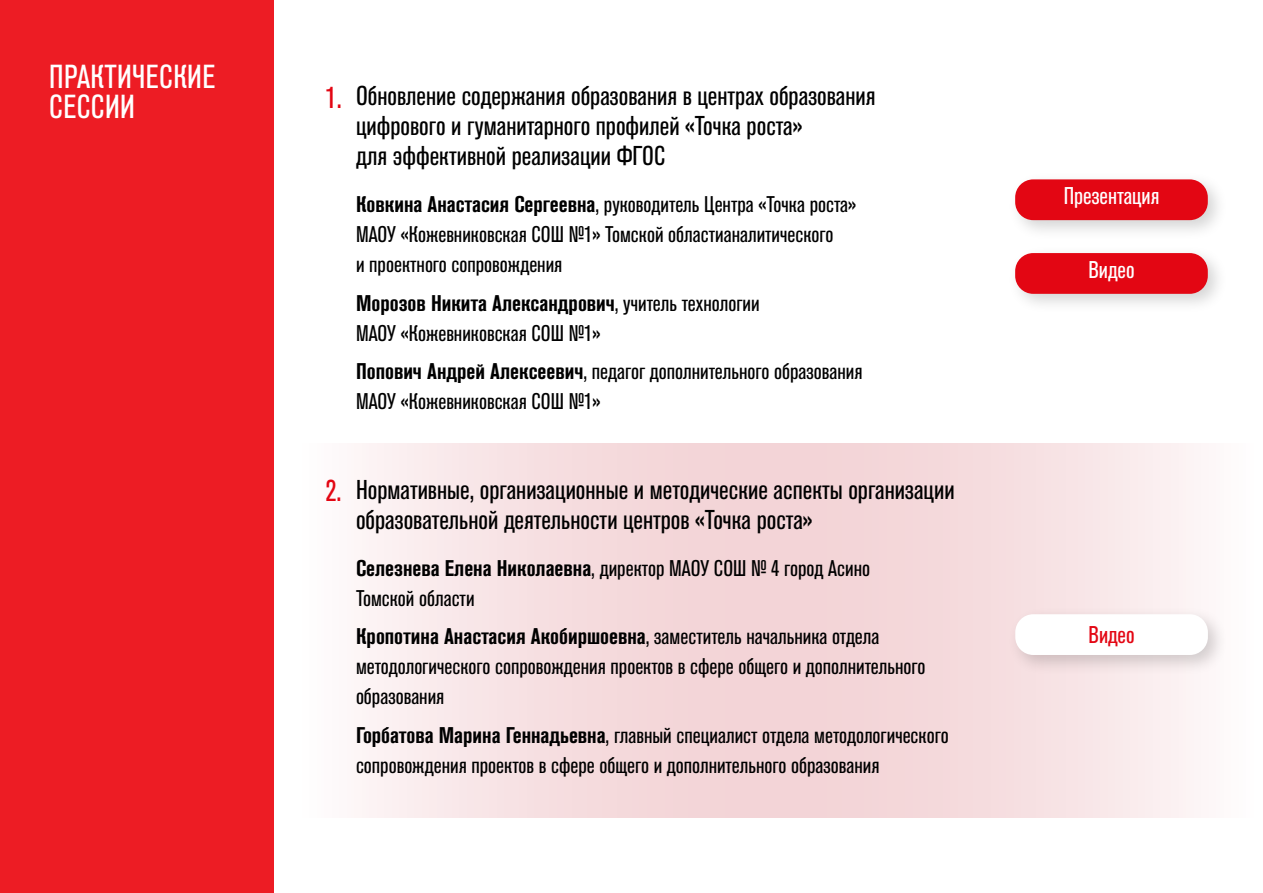
<style>
.page{position:relative;width:1263px;height:893px;background:#fff}
.page>*{position:absolute;margin:0;border:0;box-sizing:border-box;transform-origin:0 0}
.t1{font:condensed 33px/30px "Akzidenz Grotesk Pro";letter-spacing:.01em;color:#fff}
.t2{font:condensed 30px "Akzidenz Grotesk Pro";color:#e30613}
.t3{font:condensed 27px/30px "Akzidenz Grotesk Pro";color:#000}
.t4{font:condensed 24px "Akzidenz Grotesk Pro";color:#fff}
.t5{font:condensed 24px "Akzidenz Grotesk Pro";color:#e30613}
.t6{font:condensed 22.5px/30px "Akzidenz Grotesk Pro";color:#000}
.s1{font-weight:700}
</style>
<div class="page">
<svg style="left:366px;top:443px;width:828px;height:374px;background:#f5dee0"></svg>
<div style="left:1007px;top:245px;width:220px;height:69px;background:#000;opacity:.17"></div>
<div style="left:1015px;top:253px;width:193px;height:41px;background:#e30613;border-radius:18px"></div>
<div style="left:1007px;top:171px;width:220px;height:69px;background:#000;opacity:.17"></div>
<div style="left:1015px;top:179px;width:193px;height:41px;background:#e30613;border-radius:18px"></div>
<div style="left:1007px;top:606px;width:221px;height:69px;background:#000;opacity:.17"></div>
<div style="left:1015px;top:614px;width:193px;height:41px;background:#fff;border-radius:18px"></div>
<div style="left:0;top:0;width:273px;height:893px;background:#ed1c24"></div>
<h1 class="t1" style="left:49px;top:60px;width:168px">ПРАКТИЧЕСКИЕ<br>СЕССИИ</h1>
<h2 class="t2" style="left:325px;top:78px;width:18px">1.</h2>
<p class="t3" style="left:356px;top:80px;width:521px">Обновление содержания образования в центрах образования цифрового и гуманитарного профилей «Точка роста»<br>для эффективной реализации ФГОС</p>
<p class="t6" style="left:356px;top:189px;width:502px"><span class="s1">Ковкина Анастасия Сергеевна</span>, руководитель Центра «Точка роста»<br>МАОУ «Кожевниковская СОШ №1» Томской областианалитического<br>и проектного сопровождения</p>
<p class="t6" style="left:356px;top:287px;width:405px"><span class="s1">Морозов Никита Александрович</span>, учитель технологии<br>МАОУ «Кожевниковская СОШ №1»</p>
<p class="t6" style="left:356px;top:356px;width:508px"><span class="s1">Попович Андрей Алексеевич</span>, педагог дополнительного образования<br>МАОУ «Кожевниковская СОШ №1»</p>
<h2 class="t2" style="left:325px;top:471px;width:18px">2.</h2>
<p class="t3" style="left:356px;top:474px;width:600px">Нормативные, организационные и методические аспекты организации образовательной деятельности центров «Точка роста»</p>
<p class="t6" style="left:356px;top:552px;width:516px"><span class="s1">Селезнева Елена Николаевна</span>, директор МАОУ СОШ № 4 город Асино<br>Томской области</p>
<p class="t6" style="left:356px;top:621px;width:571px"><span class="s1">Кропотина Анастасия Акобиршоевна</span>, заместитель начальника отдела методологического сопровождения проектов в сфере общего и дополнительного образования</p>
<p class="t6" style="left:356px;top:719px;width:594px"><span class="s1">Горбатова Марина Геннадьевна</span>, главный специалист отдела методологического сопровождения проектов в сфере общего и дополнительного образования</p>
<p class="t4" style="left:1064px;top:181px;width:97px">Презентация</p>
<p class="t4" style="left:1088px;top:254px;width:48px">Видео</p>
<p class="t5" style="left:1088px;top:619px;width:48px">Видео</p>
</div>
